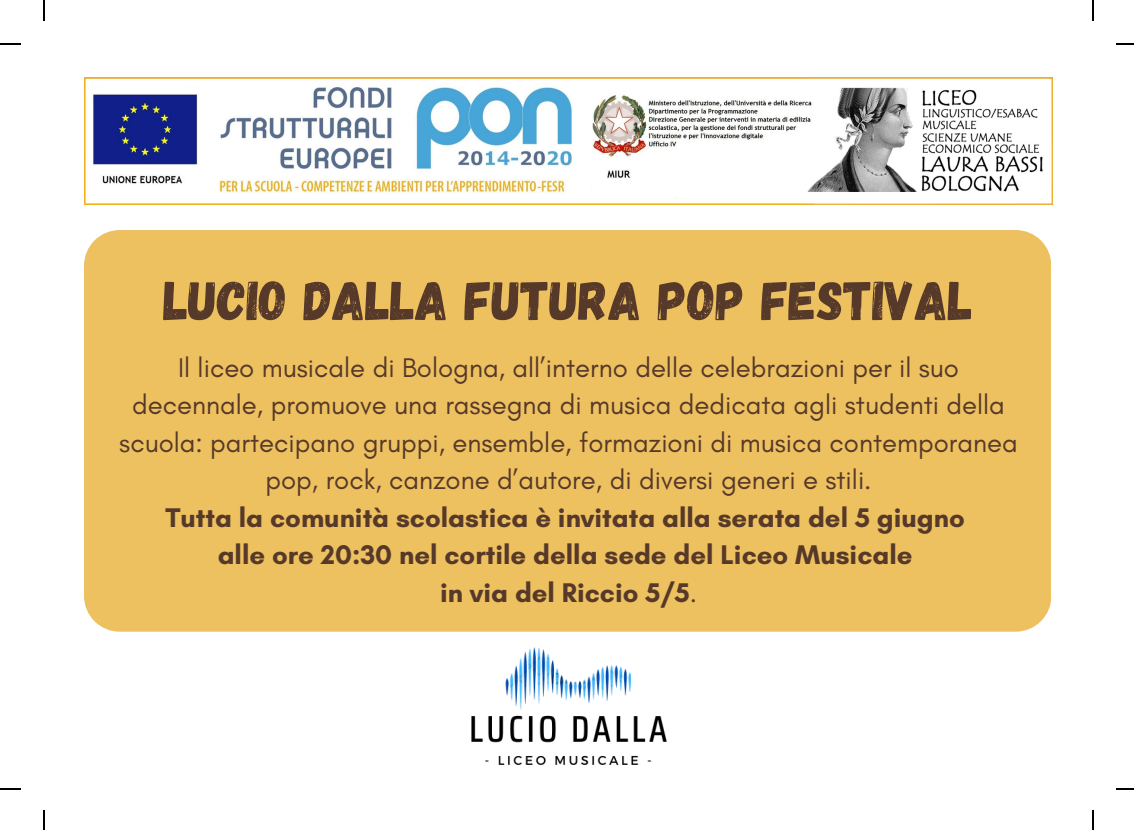
<style>
.page{position:relative;width:1134px;height:830px;background:#fff}
.page>*{position:absolute;margin:0;border:0;box-sizing:border-box;transform-origin:0 0}
.t1{font:55px "Gagalin";color:#563929}
.t2{font:27.5px/37.5px "Glacial Indifference";color:#563929;text-align:center}
.t3{font:700 27.5px/37.5px "Glacial Indifference";color:#563929;text-align:center}
.s1{font-weight:400}
</style>
<div class="page">
<img style="left:84px;top:77px;width:967px;height:128px">
<div style="left:84px;top:230px;width:966px;height:401px;background:#edc060"></div>
<img style="left:471px;top:647px;width:196px;height:118px">
<hr style="left:43px;top:0;width:2px;height:21px;background:#000">
<hr style="left:0;top:43px;width:21px;height:2px;background:#000">
<hr style="left:1091px;top:0;width:2px;height:21px;background:#000">
<svg style="left:1116px;top:43px;width:17px;height:2px"></svg>
<svg style="left:43px;top:810px;width:2px;height:19px"></svg>
<svg style="left:0;top:788px;width:21px;height:1px"></svg>
<svg style="left:1092px;top:810px;width:1px;height:19px"></svg>
<svg style="left:1116px;top:788px;width:17px;height:1px"></svg>
<h1 class="t1" style="left:163px;top:265px;width:810px">LUCIO DALLA FUTURA POP FESTIVAL</h1>
<p class="t2" style="left:119px;top:348px;width:899px">Il liceo musicale di Bologna, all’interno delle celebrazioni per il suo decennale, promuove una rassegna di musica dedicata agli studenti della scuola: partecipano gruppi, ensemble, formazioni di musica contemporanea pop, rock, canzone d’autore, di diversi generi e stili.</p>
<p class="t3" style="left:165px;top:498px;width:800px">Tutta la comunità scolastica è invitata alla serata del 5 giugno alle ore 20:30 nel cortile della sede del Liceo Musicale<br>in via del Riccio 5/5<span class="s1">.</span></p>
</div>
